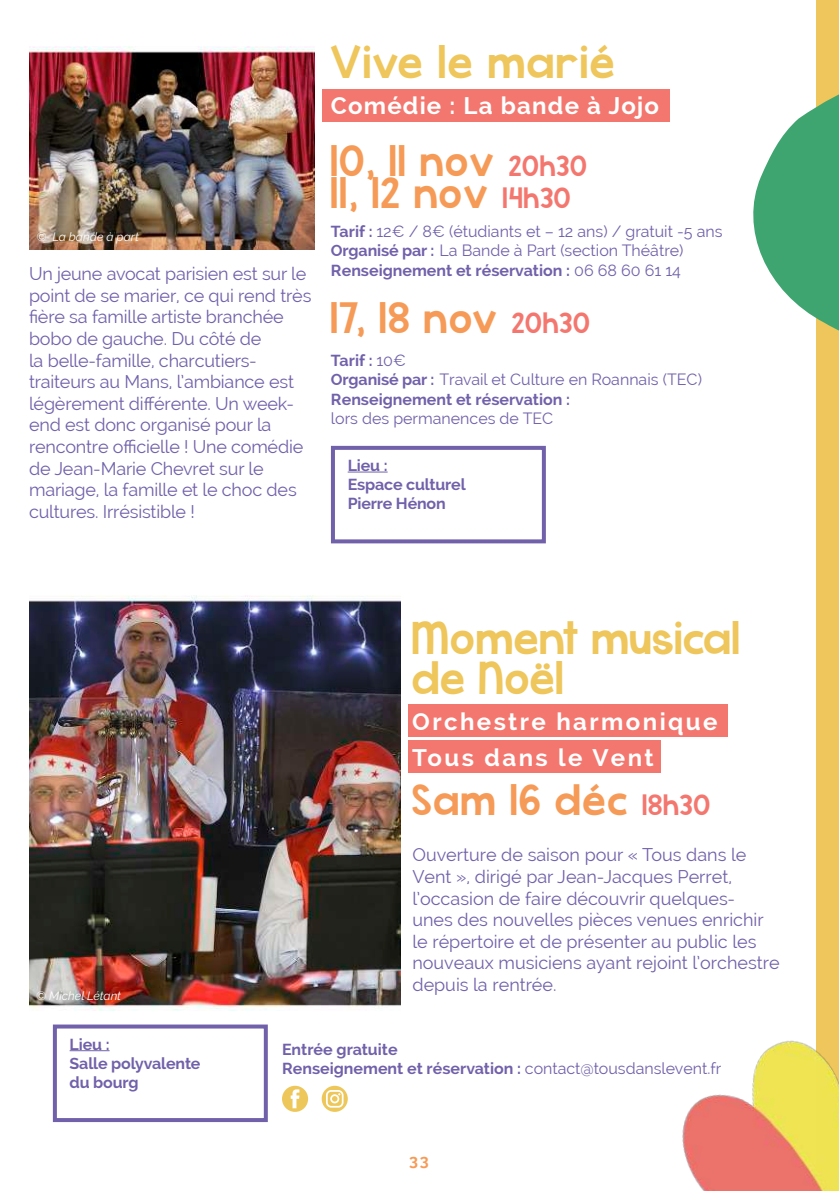
<style>
.page{position:relative;width:839px;height:1191px;background:#fff}
.page>*{position:absolute;margin:0;border:0;box-sizing:border-box;transform-origin:0 0}
.t1{font:48px/40px "KG Whatthe Teacher Wants";letter-spacing:.04em;color:#eec65b}
.t2{font:45px/32px "KG Whatthe Teacher Wants";letter-spacing:.05em;color:#f69b57}
.t3{font:700 24px/36px "Raleway";letter-spacing:.1em;color:#fff}
.t4{font:700 24px "Raleway";letter-spacing:.05em;color:#fff}
.t5{font:18px/21.6px "Raleway";letter-spacing:-.01em;color:#7161aa}
.t6{font:700 16px/19.2px "Raleway";letter-spacing:-.005em;color:#7161aa}
.t7{font:16px/19.2px "Raleway";color:#7161aa}
.t8{font:700 16px "Raleway";color:#f69b57}
.t9{font:italic 12px "Raleway";color:#fff}
.s1{font-size:30px;color:#f3776f}
.s2{font-weight:700}
.s3{font-weight:400}
</style>
<div class="page">
<div style="left:816px;top:0;width:23px;height:1191px;background:#eec65b"></div>
<svg style="left:753px;top:94px;width:86px;height:237px"></svg>
<img style="left:682px;top:1040px;width:157px;height:151px">
<div style="left:322px;top:89px;width:348px;height:33px;background:#f3776f"></div>
<hr style="left:348px;top:472px;width:40px;height:1px;background:#7161aa">
<div style="left:331px;top:446px;width:215px;height:97px;border:4px solid #7161aa"></div>
<img style="left:29px;top:595px;width:371px;height:415px">
<hr style="left:70px;top:1050px;width:40px;height:1px;background:#7161aa">
<div style="left:53px;top:1024px;width:215px;height:98px;border:4px solid #7161aa"></div>
<img style="left:29px;top:46px;width:285px;height:203px">
<svg style="left:322px;top:1086px;width:26px;height:26px"></svg>
<svg style="left:282px;top:1086px;width:26px;height:26px"></svg>
<div style="left:408px;top:739px;width:252px;height:33px;background:#f3776f"></div>
<div style="left:408px;top:704px;width:319px;height:33px;background:#f3776f"></div>
<p class="t9" style="left:36px;top:230px;width:104px">© La bande à part</p>
<p class="t5" style="left:29px;top:263px;width:284px">Un jeune avocat parisien est sur le point de se marier, ce qui rend très fière sa famille artiste branchée bobo de gauche. Du côté de<br>la belle-famille, charcutiers&shy;traiteurs au Mans, l’ambiance est légèrement différente. Un week&shy;end est donc organisé pour la rencontre officielle ! Une comédie de Jean-Marie Chevret sur le mariage, la famille et le choc des cultures. Irrésistible !</p>
<h1 class="t1" style="left:331px;top:41px;width:285px">Vive le marié</h1>
<h3 class="t4" style="left:331px;top:92px;width:329px">Comédie : La bande à Jojo</h3>
<h2 class="t2" style="left:331px;top:143px;width:257px">10, 11 nov <span class="s1">20h30<br></span>11, 12 nov <span class="s1">14h30</span></h2>
<p class="t7" style="left:331px;top:222px;width:393px"><span class="s2">Tarif :</span> 12€ / 8€ (étudiants et – 12 ans) / gratuit -5 ans<br><span class="s2">Organisé par :</span> La Bande à Part (section Théâtre)<br><span class="s2">Renseignement et réservation :</span> 06 68 60 61 14</p>
<h2 class="t2" style="left:331px;top:301px;width:260px">17, 18 nov <span class="s1">20h30</span></h2>
<p class="t6" style="left:331px;top:351px;width:372px">Tarif : <span class="s3">10€<br></span>Organisé par : <span class="s3">Travail et Culture en Roannais (TEC)<br></span>Renseignement et réservation :</p>
<p class="t7" style="left:331px;top:408px;width:224px">lors des permanences de TEC</p>
<p class="t6" style="left:348px;top:456px;width:120px">Lieu :<br>Espace culturel<br>Pierre Hénon</p>
<p class="t9" style="left:36px;top:989px;width:86px">© Michel Létant</p>
<h1 class="t1" style="left:412px;top:616px;width:328px">Moment musical de Noël</h1>
<h3 class="t3" style="left:412px;top:703px;width:307px">Orchestre harmonique<br>Tous dans le Vent</h3>
<h2 class="t2" style="left:412px;top:783px;width:299px">Sam 16 déc <span class="s1">18h30</span></h2>
<p class="t5" style="left:412px;top:844px;width:369px">Ouverture de saison pour « Tous dans le Vent », dirigé par Jean-Jacques Perret, l’occasion de faire découvrir quelques&shy;unes des nouvelles pièces venues enrichir le répertoire et de présenter au public les nouveaux musiciens ayant rejoint l’orchestre depuis la rentrée.</p>
<p class="t6" style="left:70px;top:1034px;width:132px">Lieu :<br>Salle polyvalente du bourg</p>
<p class="t6" style="left:282px;top:1040px;width:441px">Entrée gratuite<br>Renseignement et réservation : <span class="s3">contact@tousdanslevent.fr</span></p>
<p class="t8" style="left:409px;top:1151px;width:21px">33</p>
</div>
